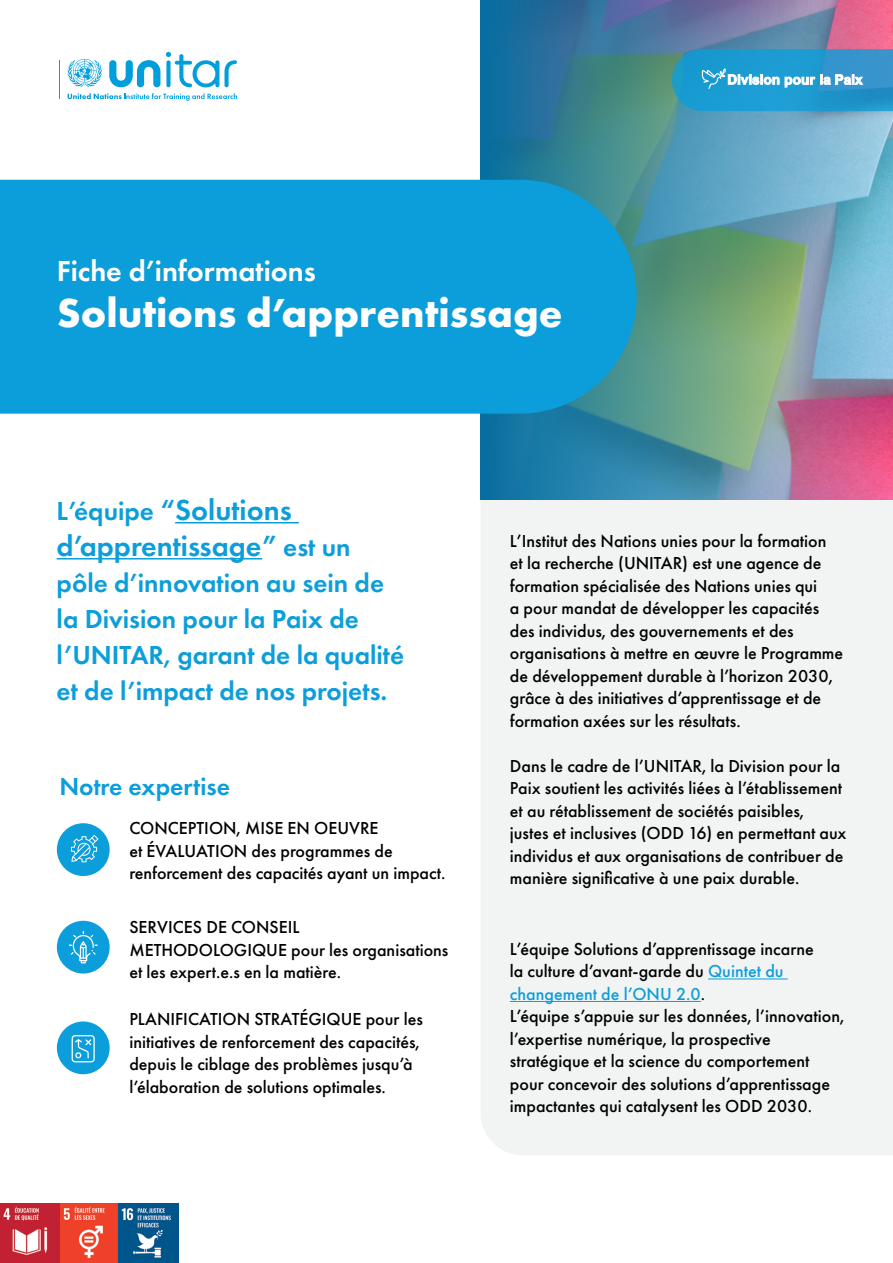
<style>
.page{position:relative;width:893px;height:1263px;background:#fff}
.page>*{position:absolute;margin:0;border:0;box-sizing:border-box;transform-origin:0 0}
.t1{font:700 42px "Futura PT";color:#fff}
.t2{font:600 30px/36px "Futura PT";color:#0c9eda}
.t3{font:600 30px "Futura PT";color:#fff}
.t4{font:600 27px/36px "Futura PT";color:#0c9eda}
.t5{font:600 25.5px "Futura PT";color:#0c9eda}
.t6{font:500 18px/22.5px "Futura PT";color:#000101}
.t7{font:500 18px/22.5px "Futura PT";color:#000}
.s1{font-size:27px}
.s2{color:#0c9eda}
</style>
<div class="page">
<div style="left:481px;top:500px;width:412px;height:655px;background:#f2f3f3"></div>
<svg style="left:68px;top:93px;width:169px;height:8px"></svg>
<svg style="left:67px;top:59px;width:35px;height:28px"></svg>
<svg style="left:166px;top:52px;width:71px;height:35px"></svg>
<svg style="left:109px;top:60px;width:51px;height:27px"></svg>
<hr style="left:60px;top:60px;width:1px;height:39px;background:#009edb">
<img style="left:480px;top:0;width:413px;height:500px">
<div style="left:0;top:180px;width:637px;height:234px;background:#0c9eda"></div>
<div style="left:57px;top:823px;width:53px;height:53px;background:#0c9eda;border-radius:50%"></div>
<div style="left:57px;top:921px;width:53px;height:52px;background:#0c9eda;border-radius:50%"></div>
<div style="left:57px;top:1021px;width:53px;height:53px;background:#0c9eda;border-radius:50%"></div>
<svg style="left:72px;top:1035px;width:23px;height:27px"></svg>
<hr style="left:708px;top:978px;width:80px;height:1px;background:#0c9eda">
<hr style="left:510px;top:1001px;width:191px;height:1px;background:#0c9eda">
<hr style="left:175px;top:522px;width:124px;height:1px;background:#0c9eda">
<hr style="left:57px;top:558px;width:205px;height:1px;background:#0c9eda">
<svg style="left:69px;top:931px;width:29px;height:32px"></svg>
<img style="left:0;top:1203px;width:178px;height:60px">
<svg style="left:71px;top:835px;width:27px;height:27px"></svg>
<svg style="left:672px;top:49px;width:221px;height:62px;background:#329fd0"></svg>
<h2 class="t3" style="left:57px;top:252px;width:261px">Fiche d’informations</h2>
<h1 class="t1" style="left:57px;top:286px;width:507px">Solutions d’apprentissage</h1>
<h2 class="t2" style="left:57px;top:491px;width:296px"><span class="s1">L’équipe</span> “Solutions d’apprentissage” <span class="s1">est un</span></h2>
<h3 class="t4" style="left:57px;top:564px;width:349px">pôle d’innovation au sein de la Division pour la Paix de l’UNITAR, garant de la qualité et de l’impact de nos projets.</h3>
<h3 class="t5" style="left:59px;top:771px;width:172px">Notre expertise</h3>
<p class="t7" style="left:129px;top:817px;width:318px">CONCEPTION, MISE EN OEUVRE<br>et ÉVALUATION des programmes de renforcement des capacités ayant un impact.</p>
<p class="t7" style="left:129px;top:916px;width:321px">SERVICES DE CONSEIL<br>METHODOLOGIQUE pour les organisations et les expert.e.s en la matière.</p>
<p class="t7" style="left:129px;top:1008px;width:295px">PLANIFICATION STRATÉGIQUE pour les initiatives de renforcement des capacités, depuis le ciblage des problèmes jusqu’à l’élaboration de solutions optimales.</p>
<p class="t6" style="left:510px;top:529px;width:335px">L’Institut des Nations unies pour la formation et la recherche (UNITAR) est une agence de formation spécialisée des Nations unies qui<br>a pour mandat de développer les capacités des individus, des gouvernements et des organisations à mettre en œuvre le Programme de développement durable à l’horizon 2030, grâce à des initiatives d’apprentissage et de formation axées sur les résultats.</p>
<p class="t6" style="left:510px;top:754px;width:338px">Dans le cadre de l’UNITAR, la Division pour la Paix soutient les activités liées à l’établissement et au rétablissement de sociétés paisibles, justes et inclusives (ODD 16) en permettant aux individus et aux organisations de contribuer de manière significative à une paix durable.</p>
<p class="t6" style="left:510px;top:937px;width:336px">L’équipe Solutions d’apprentissage incarne<br>la culture d’avant-garde du <span class="s2">Quintet du changement de l’ONU 2.0</span>.<br>L’équipe s’appuie sur les données, l’innovation, l’expertise numérique, la prospective stratégique et la science du comportement pour concevoir des solutions d’apprentissage impactantes qui catalysent les ODD 2030.</p>
</div>
